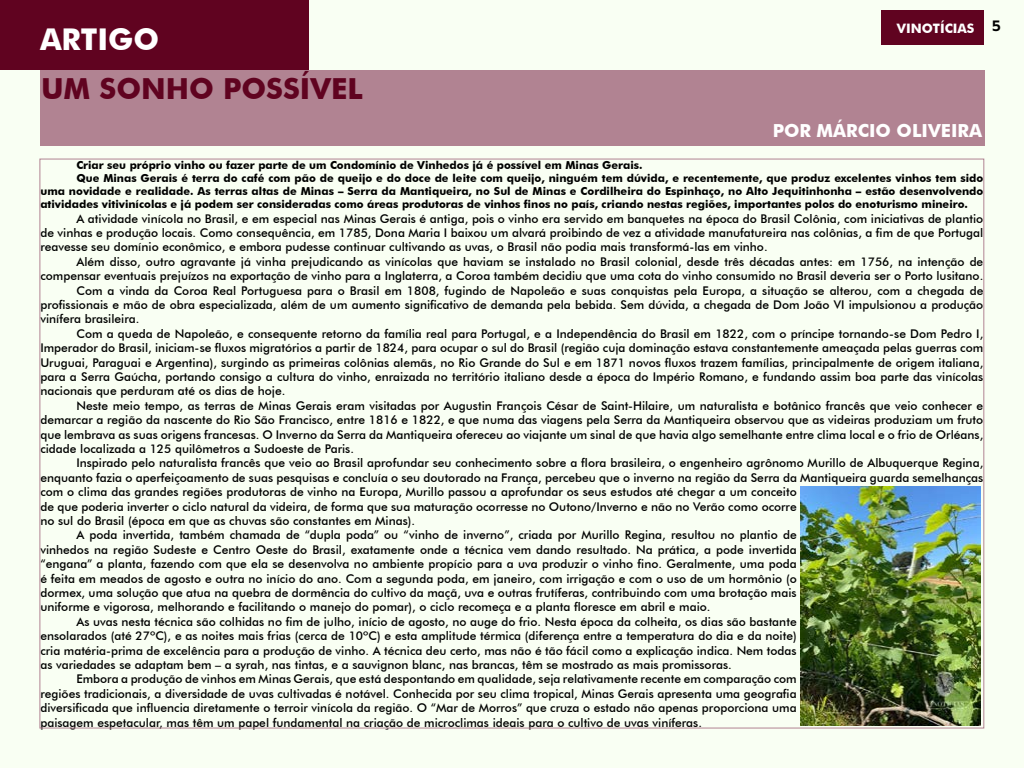
<style>
.page{position:relative;width:1024px;height:768px;background:#f9fff3}
.page>*{position:absolute;margin:0;border:0;box-sizing:border-box;transform-origin:0 0}
.t1{font:700 30px "Futura BT";color:#fff}
.t2{font:700 29px "Futura BT";color:#600320}
.t3{font:700 18px "Futura BT";color:#fff}
.t4{font:700 13px "Futura BT";color:#fff}
.t5{font:500 12px/14.4px "Futura BT";color:#000;text-align:justify}
.t6{font:700 11px "Futura BT";color:#000}
</style>
<div class="page">
<div style="left:882px;top:10px;width:102px;height:34px;background:#600320"></div>
<div style="left:40px;top:70px;width:945px;height:76px;background:#b18392"></div>
<div style="left:0;top:0;width:309px;height:70px;background:#600320"></div>
<img style="left:801px;top:486px;width:179px;height:239px">
<h1 class="t1" style="left:40px;top:21px;width:121px">ARTIGO</h1>
<h2 class="t2" style="left:41px;top:71px;width:323px">UM SONHO POSSÍVEL</h2>
<p class="t4" style="left:897px;top:21px;width:105px">VINOTÍCIAS <sup>5</sup></p>
<h3 class="t3" style="left:773px;top:120px;width:211px">POR MÁRCIO OLIVEIRA</h3>
<p class="t6" style="left:76px;top:158px;width:568px">Criar seu próprio vinho ou fazer parte de um Condomínio de Vinhedos já é possível em Minas Gerais.</p>
<p class="t6" style="left:76px;top:171px;width:908px">Que Minas Gerais é terra do café com pão de queijo e do doce de leite com queijo, ninguém tem dúvida, e recentemente, que produz excelentes vinhos tem sido</p>
<p class="t6" style="left:40px;top:184px;width:944px">uma novidade e realidade. As terras altas de Minas – Serra da Mantiqueira, no Sul de Minas e Cordilheira do Espinhaço, no Alto Jequitinhonha – estão desenvolvendo</p>
<p class="t6" style="left:40px;top:198px;width:929px">atividades vitivinícolas e já podem ser consideradas como áreas produtoras de vinhos finos no país, criando nestas regiões, importantes polos do enoturismo mineiro.</p>
<p class="t5" style="left:40px;top:211px;width:944px;text-indent:36px">A atividade vinícola no Brasil, e em especial nas Minas Gerais é antiga, pois o vinho era servido em banquetes na época do Brasil Colônia, com iniciativas de plantio de vinhas e produção locais. Como consequência, em 1785, Dona Maria I baixou um alvará proibindo de vez a atividade manufatureira nas colônias, a fim de que Portugal reavesse seu domínio econômico, e embora pudesse continuar cultivando as uvas, o Brasil não podia mais transformá-las em vinho.</p>
<p class="t5" style="left:76px;top:254px;width:908px">Além disso, outro agravante já vinha prejudicando as vinícolas que haviam se instalado no Brasil colonial, desde três décadas antes: em 1756, na intenção de</p>
<p class="t5" style="left:40px;top:269px;width:944px">compensar eventuais prejuízos na exportação de vinho para a Inglaterra, a Coroa também decidiu que uma cota do vinho consumido no Brasil deveria ser o Porto lusitano.</p>
<p class="t5" style="left:76px;top:283px;width:908px">Com a vinda da Coroa Real Portuguesa para o Brasil em 1808, fugindo de Napoleão e suas conquistas pela Europa, a situação se alterou, com a chegada de</p>
<p class="t5" style="left:40px;top:297px;width:944px">profissionais e mão de obra especializada, além de um aumento significativo de demanda pela bebida. Sem dúvida, a chegada de Dom João VI impulsionou a produção</p>
<p class="t5" style="left:40px;top:312px;width:101px">vinífera brasileira.</p>
<p class="t5" style="left:76px;top:326px;width:908px">Com a queda de Napoleão, e consequente retorno da família real para Portugal, e a Independência do Brasil em 1822, com o príncipe tornando-se Dom Pedro I,</p>
<p class="t5" style="left:40px;top:341px;width:944px">Imperador do Brasil, iniciam-se fluxos migratórios a partir de 1824, para ocupar o sul do Brasil (região cuja dominação estava constantemente ameaçada pelas guerras com</p>
<p class="t5" style="left:40px;top:355px;width:944px">Uruguai, Paraguai e Argentina), surgindo as primeiras colônias alemãs, no Rio Grande do Sul e em 1871 novos fluxos trazem famílias, principalmente de origem italiana,</p>
<p class="t5" style="left:40px;top:369px;width:944px">para a Serra Gaúcha, portando consigo a cultura do vinho, enraizada no território italiano desde a época do Império Romano, e fundando assim boa parte das vinícolas</p>
<p class="t5" style="left:40px;top:384px;width:246px">nacionais que perduram até os dias de hoje.</p>
<p class="t5" style="left:76px;top:398px;width:908px">Neste meio tempo, as terras de Minas Gerais eram visitadas por Augustin François César de Saint-Hilaire, um naturalista e botânico francês que veio conhecer e</p>
<p class="t5" style="left:40px;top:413px;width:944px">demarcar a região da nascente do Rio São Francisco, entre 1816 e 1822, e que numa das viagens pela Serra da Mantiqueira observou que as videiras produziam um fruto</p>
<p class="t5" style="left:40px;top:427px;width:944px">que lembrava as suas origens francesas. O Inverno da Serra da Mantiqueira ofereceu ao viajante um sinal de que havia algo semelhante entre clima local e o frio de Orléans,</p>
<p class="t5" style="left:40px;top:441px;width:315px">cidade localizada a 125 quilômetros a Sudoeste de Paris.</p>
<p class="t5" style="left:76px;top:456px;width:908px">Inspirado pelo naturalista francês que veio ao Brasil aprofundar seu conhecimento sobre a flora brasileira, o engenheiro agrônomo Murillo de Albuquerque Regina,</p>
<p class="t5" style="left:40px;top:470px;width:944px">enquanto fazia o aperfeiçoamento de suas pesquisas e concluía o seu doutorado na França, percebeu que o inverno na região da Serra da Mantiqueira guarda semelhanças</p>
<p class="t5" style="left:40px;top:485px;width:758px">com o clima das grandes regiões produtoras de vinho na Europa, Murillo passou a aprofundar os seus estudos até chegar a um conceito</p>
<p class="t5" style="left:40px;top:499px;width:758px">de que poderia inverter o ciclo natural da videira, de forma que sua maturação ocorresse no Outono/Inverno e não no Verão como ocorre</p>
<p class="t5" style="left:40px;top:513px;width:376px">no sul do Brasil (época em que as chuvas são constantes em Minas).</p>
<p class="t5" style="left:76px;top:528px;width:722px">A poda invertida, também chamada de “dupla poda” ou “vinho de inverno”, criada por Murillo Regina, resultou no plantio de</p>
<p class="t5" style="left:40px;top:542px;width:758px">vinhedos na região Sudeste e Centro Oeste do Brasil, exatamente onde a técnica vem dando resultado. Na prática, a pode invertida</p>
<p class="t5" style="left:40px;top:557px;width:758px">“engana” a planta, fazendo com que ela se desenvolva no ambiente propício para a uva produzir o vinho fino. Geralmente, uma poda</p>
<p class="t5" style="left:40px;top:571px;width:758px">é feita em meados de agosto e outra no início do ano. Com a segunda poda, em janeiro, com irrigação e com o uso de um hormônio (o</p>
<p class="t5" style="left:40px;top:585px;width:758px">dormex, uma solução que atua na quebra de dormência do cultivo da maçã, uva e outras frutíferas, contribuindo com uma brotação mais</p>
<p class="t5" style="left:40px;top:600px;width:672px">uniforme e vigorosa, melhorando e facilitando o manejo do pomar), o ciclo recomeça e a planta floresce em abril e maio.</p>
<p class="t5" style="left:76px;top:614px;width:722px">As uvas nesta técnica são colhidas no fim de julho, início de agosto, no auge do frio. Nesta época da colheita, os dias são bastante</p>
<p class="t5" style="left:40px;top:629px;width:758px">ensolarados (até 27ºC), e as noites mais frias (cerca de 10ºC) e esta amplitude térmica (diferença entre a temperatura do dia e da noite)</p>
<p class="t5" style="left:40px;top:643px;width:758px">cria matéria-prima de excelência para a produção de vinho. A técnica deu certo, mas não é tão fácil como a explicação indica. Nem todas</p>
<p class="t5" style="left:40px;top:657px;width:693px">as variedades se adaptam bem – a syrah, nas tintas, e a sauvignon blanc, nas brancas, têm se mostrado as mais promissoras.</p>
<p class="t5" style="left:76px;top:672px;width:722px">Embora a produção de vinhos em Minas Gerais, que está despontando em qualidade, seja relativamente recente em comparação com</p>
<p class="t5" style="left:40px;top:686px;width:758px">regiões tradicionais, a diversidade de uvas cultivadas é notável. Conhecida por seu clima tropical, Minas Gerais apresenta uma geografia</p>
<p class="t5" style="left:40px;top:701px;width:758px">diversificada que influencia diretamente o terroir vinícola da região. O “Mar de Morros” que cruza o estado não apenas proporciona uma</p>
<p class="t5" style="left:40px;top:715px;width:663px">paisagem espetacular, mas têm um papel fundamental na criação de microclimas ideais para o cultivo de uvas viníferas.</p>
</div>
